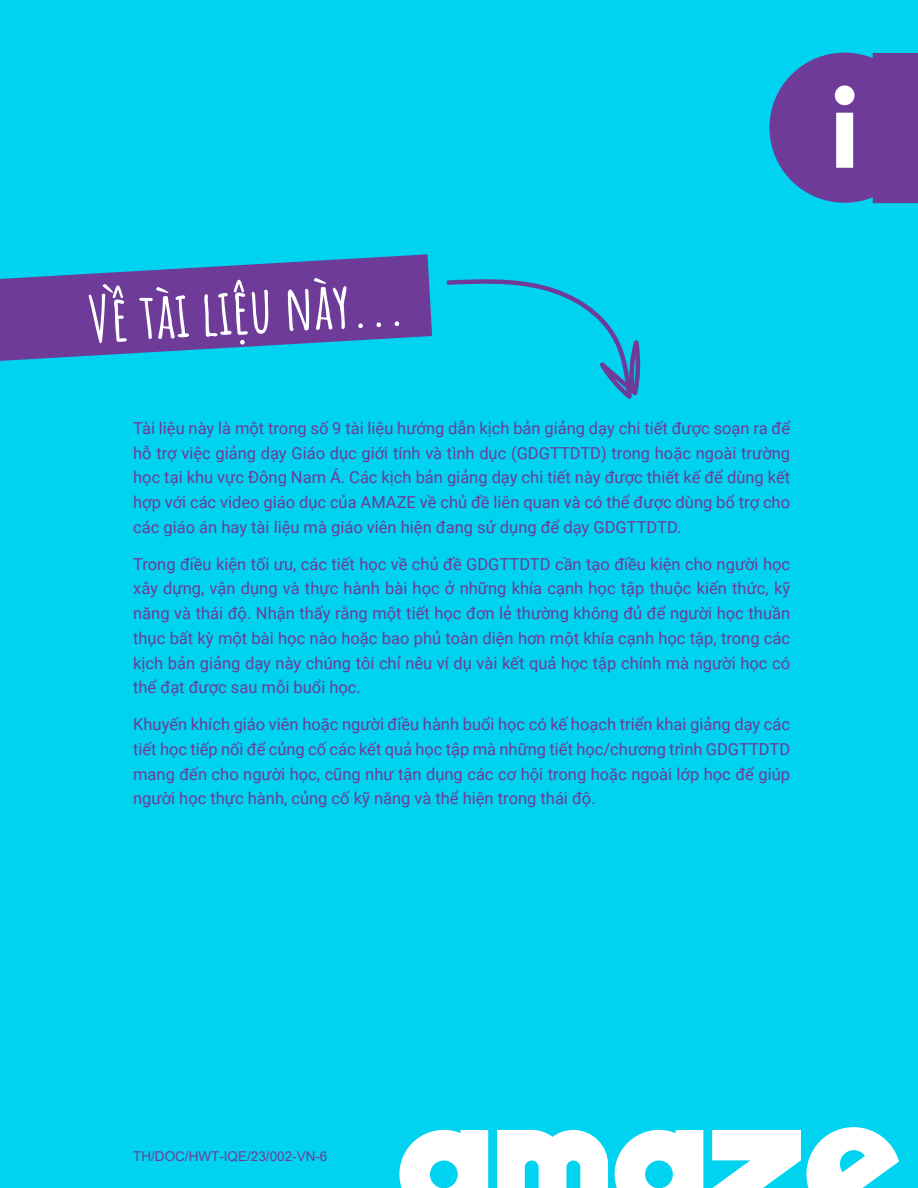
<style>
.page{position:relative;width:918px;height:1188px;background:#00d3ef}
.page>*{position:absolute;margin:0;border:0;box-sizing:border-box;transform-origin:0 0}
.t1{font:700 63px "Amatic SC";color:#fff}
.t2{font:16.5px/24.8px "Roboto";color:#6e3b99;text-align:justify}
.t3{font:13.5px "Phetsarath OT";color:#6e3b99}
</style>
<div class="page">
<svg style="left:769px;top:53px;width:149px;height:150px;background:#6957a8"></svg>
<svg style="left:399px;top:1130px;width:89px;height:58px"></svg>
<svg style="left:615px;top:1130px;width:88px;height:58px"></svg>
<svg style="left:497px;top:1130px;width:111px;height:58px"></svg>
<svg style="left:712px;top:1127px;width:187px;height:61px"></svg>
<svg style="left:446px;top:279px;width:193px;height:120px"></svg>
<svg style="left:0;top:254px;width:432px;height:107px;fill:#6e3b99"></svg>
<h1 class="t1" style="left:86px;top:270px;width:318px;rotate:-3deg">Về tài liệu này...</h1>
<p class="t2" style="left:133px;top:415px;width:659px">Tài liệu này là một trong số 9 tài liệu hướng dẫn kịch bản giảng dạy chi tiết được soạn ra để hỗ trợ việc giảng dạy Giáo dục giới tính và tình dục (GDGTTDTD) trong hoặc ngoài trường học tại khu vực Đông Nam Á. Các kịch bản giảng dạy chi tiết này được thiết kế để dùng kết hợp với các video giáo dục của AMAZE về chủ đề liên quan và có thể được dùng bổ trợ cho các giáo án hay tài liệu mà giáo viên hiện đang sử dụng để dạy GDGTTDTD.</p>
<p class="t2" style="left:133px;top:551px;width:659px">Trong điều kiện tối ưu, các tiết học về chủ đề GDGTTDTD cần tạo điều kiện cho người học xây dựng, vận dụng và thực hành bài học ở những khía cạnh học tập thuộc kiến thức, kỹ năng và thái độ. Nhận thấy rằng một tiết học đơn lẻ thường không đủ để người học thuần thục bất kỳ một bài học nào hoặc bao phủ toàn diện hơn một khía cạnh học tập, trong các kịch bản giảng dạy này chúng tôi chỉ nêu ví dụ vài kết quả học tập chính mà người học có thể đạt được sau mỗi buổi học.</p>
<p class="t2" style="left:133px;top:711px;width:659px">Khuyến khích giáo viên hoặc người điều hành buổi học có kế hoạch triển khai giảng dạy các tiết học tiếp nối để củng cố các kết quả học tập mà những tiết học/chương trình GDGTTDTD mang đến cho người học, cũng như tận dụng các cơ hội trong hoặc ngoài lớp học để giúp người học thực hành, củng cố kỹ năng và thể hiện trong thái độ.</p>
<p class="t3" style="left:133px;top:1146px;width:196px">TH/DOC/HWT-IQE/23/002-VN-6</p>
</div>
